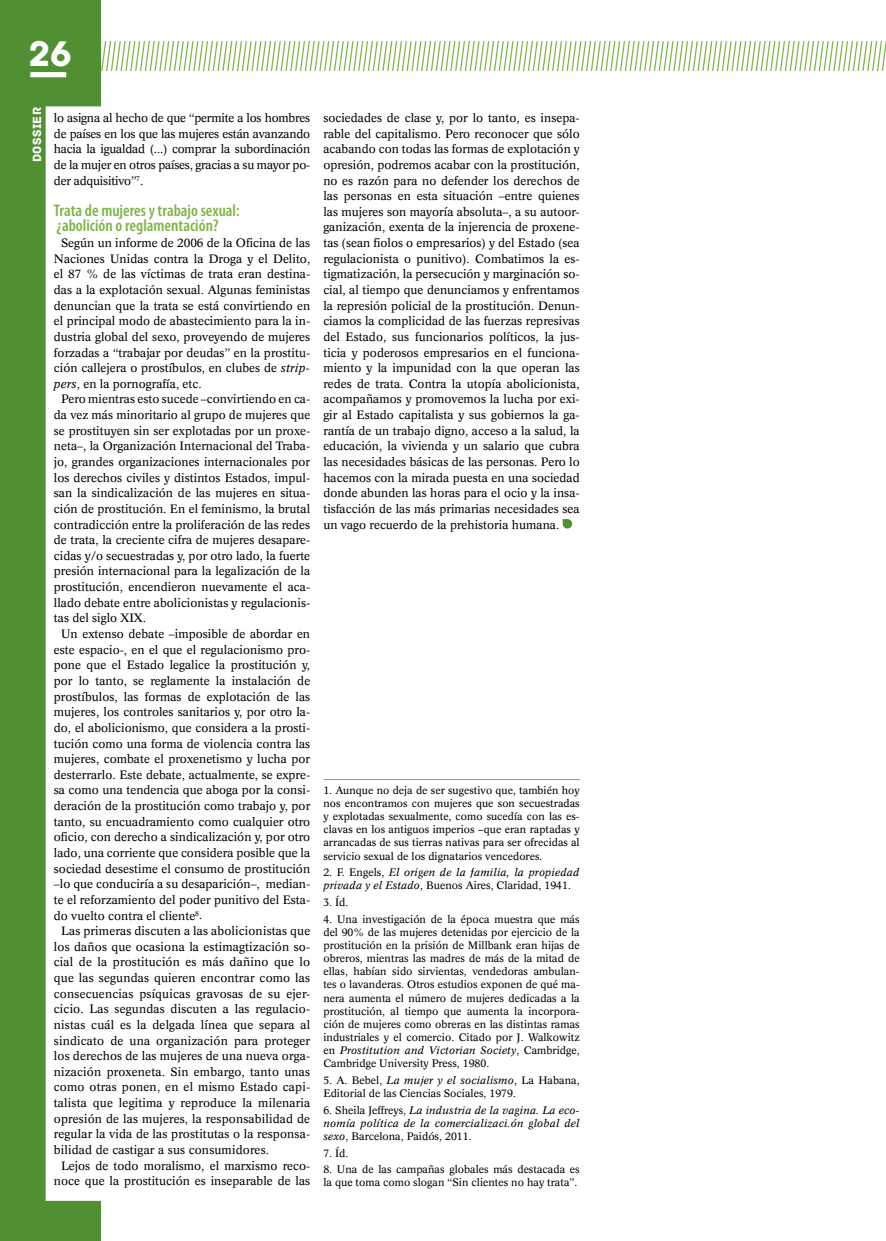
<style>
.page{position:relative;width:886px;height:1241px;background:#fff}
.page>*{position:absolute;margin:0;border:0;box-sizing:border-box;transform-origin:0 0}
.t1{font:37.5px "Archive";color:#fff}
.t2{font:600 condensed 16.88px/15.6px "Myriad Pro";color:#7eb549}
.t3{font:12.5px "Archive";letter-spacing:.025em;color:#fff}
.t4{font:11.88px/15.6px "Concorde";color:#000;text-align:justify}
.t5{font:10.62px/13.1px "Concorde";color:#000}
.t6{font:10.62px/13.1px "Concorde BE";color:#000;text-align:justify}
.t7{font:italic 10.62px/13.1px "Concorde";color:#000}
.s1{font-style:italic}
.s2{font-style:normal}
</style>
<div class="page">
<svg style="left:101px;top:41px;width:785px;height:30px"></svg>
<svg style="left:0;top:0;width:101px;height:1240px;fill:#519032"></svg>
<hr style="left:323px;top:779px;width:257px;height:1px;background:#7eb549">
<svg style="left:563px;top:519px;width:9px;height:9px"></svg>
<h1 class="t1" style="left:29px;top:32px;width:45px">26</h1>
<h1 class="t1" style="left:25px;top:81px;width:14px;rotate:-90deg">|</h1>
<p class="t4" style="left:54px;top:110px;width:258px">lo asigna al hecho de que “permite a los hombres de países en los que las mujeres están avanzando hacia la igualdad (...) comprar la subordinación de la mujer en otros países, gracias a su mayor po&shy;der adquisitivo”<sup>7</sup>.</p>
<h2 class="t2" style="left:54px;top:203px;width:187px">Trata de mujeres y trabajo sexual: ¿abolición o reglamentación?</h2>
<p class="t4" style="left:61px;top:235px;width:251px">Según un informe de 2006 de la Oficina de las</p>
<p class="t4" style="left:54px;top:250px;width:258px">Naciones Unidas contra la Droga y el Delito,</p>
<p class="t4" style="left:54px;top:266px;width:258px">el 87 % de las víctimas de trata eran destina-</p>
<p class="t4" style="left:54px;top:282px;width:258px">das a la explotación sexual. Algunas feministas</p>
<p class="t4" style="left:54px;top:297px;width:258px">denuncian que la trata se está convirtiendo en</p>
<p class="t4" style="left:54px;top:313px;width:258px">el principal modo de abastecimiento para la in-</p>
<p class="t4" style="left:54px;top:328px;width:258px">dustria global del sexo, proveyendo de mujeres</p>
<p class="t4" style="left:54px;top:344px;width:258px">forzadas a “trabajar por deudas” en la prostitu-</p>
<p class="t4" style="left:54px;top:360px;width:258px">ción callejera o prostíbulos, en clubes de <span class="s1">strip-</span></p>
<p class="t4" style="left:54px;top:375px;width:149px"><span class="s1">pers</span>, en la pornografía, etc.</p>
<p class="t4" style="left:61px;top:391px;width:251px">Pero mientras esto sucede –convirtiendo en ca-</p>
<p class="t4" style="left:54px;top:407px;width:258px">da vez más minoritario al grupo de mujeres que</p>
<p class="t4" style="left:54px;top:422px;width:258px">se prostituyen sin ser explotadas por un proxe-</p>
<p class="t4" style="left:54px;top:438px;width:258px">neta–, la Organización Internacional del Traba-</p>
<p class="t4" style="left:54px;top:453px;width:258px">jo, grandes organizaciones internacionales por</p>
<p class="t4" style="left:54px;top:469px;width:258px">los derechos civiles y distintos Estados, impul-</p>
<p class="t4" style="left:54px;top:485px;width:258px">san la sindicalización de las mujeres en situa-</p>
<p class="t4" style="left:54px;top:500px;width:258px">ción de prostitución. En el feminismo, la brutal</p>
<p class="t4" style="left:54px;top:516px;width:258px">contradicción entre la proliferación de las redes</p>
<p class="t4" style="left:54px;top:532px;width:258px">de trata, la creciente cifra de mujeres desapare-</p>
<p class="t4" style="left:54px;top:547px;width:258px">cidas y/o secuestradas y, por otro lado, la fuerte</p>
<p class="t4" style="left:54px;top:563px;width:258px">presión internacional para la legalización de la</p>
<p class="t4" style="left:54px;top:578px;width:258px">prostitución, encendieron nuevamente el aca-</p>
<p class="t4" style="left:54px;top:594px;width:258px">llado debate entre abolicionistas y regulacionis-</p>
<p class="t4" style="left:54px;top:610px;width:94px">tas del siglo XIX.</p>
<p class="t4" style="left:61px;top:625px;width:251px">Un extenso debate –imposible de abordar en</p>
<p class="t4" style="left:54px;top:641px;width:258px">este espacio-, en el que el regulacionismo pro-</p>
<p class="t4" style="left:54px;top:657px;width:258px">pone que el Estado legalice la prostitución y,</p>
<p class="t4" style="left:54px;top:672px;width:258px">por lo tanto, se reglamente la instalación de</p>
<p class="t4" style="left:54px;top:688px;width:258px">prostíbulos, las formas de explotación de las</p>
<p class="t4" style="left:54px;top:704px;width:258px">mujeres, los controles sanitarios y, por otro la-</p>
<p class="t4" style="left:54px;top:719px;width:258px">do, el abolicionismo, que considera a la prosti-</p>
<p class="t4" style="left:54px;top:735px;width:258px">tución como una forma de violencia contra las</p>
<p class="t4" style="left:54px;top:750px;width:258px">mujeres, combate el proxenetismo y lucha por</p>
<p class="t4" style="left:54px;top:766px;width:258px">desterrarlo. Este debate, actualmente, se expre-</p>
<p class="t4" style="left:54px;top:782px;width:258px">sa como una tendencia que aboga por la consi-</p>
<p class="t4" style="left:54px;top:797px;width:258px">deración de la prostitución como trabajo y, por</p>
<p class="t4" style="left:54px;top:813px;width:258px">tanto, su encuadramiento como cualquier otro</p>
<p class="t4" style="left:54px;top:829px;width:258px">oficio, con derecho a sindicalización y, por otro</p>
<p class="t4" style="left:54px;top:844px;width:258px">lado, una corriente que considera posible que la</p>
<p class="t4" style="left:54px;top:860px;width:258px">sociedad desestime el consumo de prostitución</p>
<p class="t4" style="left:54px;top:875px;width:258px">–lo que conduciría a su desaparición–, median-</p>
<p class="t4" style="left:54px;top:891px;width:258px">te el reforzamiento del poder punitivo del Esta-</p>
<p class="t4" style="left:54px;top:907px;width:150px">do vuelto contra el cliente<sup>8</sup>.</p>
<p class="t4" style="left:61px;top:922px;width:251px">Las primeras discuten a las abolicionistas que</p>
<p class="t4" style="left:54px;top:938px;width:258px">los daños que ocasiona la estimagtización so-</p>
<p class="t4" style="left:54px;top:953px;width:258px">cial de la prostitución es más dañino que lo</p>
<p class="t4" style="left:54px;top:969px;width:258px">que las segundas quieren encontrar como las</p>
<p class="t4" style="left:54px;top:985px;width:258px">consecuencias psíquicas gravosas de su ejer-</p>
<p class="t4" style="left:54px;top:1000px;width:258px">cicio. Las segundas discuten a las regulacio-</p>
<p class="t4" style="left:54px;top:1016px;width:258px">nistas cuál es la delgada línea que separa al</p>
<p class="t4" style="left:54px;top:1032px;width:258px">sindicato de una organización para proteger</p>
<p class="t4" style="left:54px;top:1047px;width:258px">los derechos de las mujeres de una nueva orga-</p>
<p class="t4" style="left:54px;top:1063px;width:258px">nización proxeneta. Sin embargo, tanto unas</p>
<p class="t4" style="left:54px;top:1078px;width:258px">como otras ponen, en el mismo Estado capi-</p>
<p class="t4" style="left:54px;top:1094px;width:258px">talista que legitima y reproduce la milenaria</p>
<p class="t4" style="left:54px;top:1110px;width:258px">opresión de las mujeres, la responsabilidad de</p>
<p class="t4" style="left:54px;top:1125px;width:258px">regular la vida de las prostitutas o la responsa-</p>
<p class="t4" style="left:54px;top:1141px;width:217px">bilidad de castigar a sus consumidores.</p>
<p class="t4" style="left:61px;top:1157px;width:251px">Lejos de todo moralismo, el marxismo reco-</p>
<p class="t4" style="left:54px;top:1172px;width:258px">noce que la prostitución es inseparable de las</p>
<p class="t3" style="left:30px;top:162px;width:56px;rotate:-90deg">DOSSIER</p>
<p class="t4" style="left:323px;top:110px;width:258px">sociedades de clase y, por lo tanto, es insepa&shy;rable del capitalismo. Pero reconocer que sólo acabando con todas las formas de explotación y opresión, podremos acabar con la prostitución, no es razón para no defender los derechos de las personas en esta situación –entre quienes las mujeres son mayoría absoluta–, a su autoor&shy;ganización, exenta de la injerencia de proxene&shy;tas (sean fiolos o empresarios) y del Estado (sea regulacionista o punitivo). Combatimos la es&shy;tigmatización, la persecución y marginación so&shy;cial, al tiempo que denunciamos y enfrentamos la represión policial de la prostitución. Denun&shy;ciamos la complicidad de las fuerzas represivas del Estado, sus funcionarios políticos, la jus&shy;ticia y poderosos empresarios en el funciona&shy;miento y la impunidad con la que operan las redes de trata. Contra la utopía abolicionista, acompañamos y promovemos la lucha por exi&shy;gir al Estado capitalista y sus gobiernos la ga&shy;rantía de un trabajo digno, acceso a la salud, la educación, la vivienda y un salario que cubra las necesidades básicas de las personas. Pero lo hacemos con la mirada puesta en una sociedad donde abunden las horas para el ocio y la insa&shy;tisfacción de las más primarias necesidades sea un vago recuerdo de la prehistoria humana.</p>
<p class="t6" style="left:323px;top:783px;width:258px">1. Aunque no deja de ser sugestivo que, también hoy nos encontramos con mujeres que son secuestradas y explotadas sexualmente, como sucedía con las es&shy;clavas en los antiguos imperios –que eran raptadas y arrancadas de sus tierras nativas para ser ofrecidas al servicio sexual de los dignatarios vencedores.</p>
<p class="t7" style="left:323px;top:865px;width:258px"><span class="s2">2. F. Engels,</span> El origen de la familia, la propiedad privada y el Estado<span class="s2">, Buenos Aires, Claridad, 1941.</span></p>
<p class="t5" style="left:323px;top:895px;width:27px">3. Íd.</p>
<p class="t5" style="left:323px;top:912px;width:258px;text-align:justify">4. Una investigación de la época muestra que más del 90% de las mujeres detenidas por ejercicio de la prostitución en la prisión de Millbank eran hijas de obreros, mientras las madres de más de la mitad de ellas, habían sido sirvientas, vendedoras ambulan&shy;tes o lavanderas. Otros estudios exponen de qué ma&shy;nera aumenta el número de mujeres dedicadas a la prostitución, al tiempo que aumenta la incorpora&shy;ción de mujeres como obreras en las distintas ramas industriales y el comercio. Citado por J. Walkowitz en <span class="s1">Prostitution and Victorian Society</span>, Cambridge, Cambridge University Press, 1980.</p>
<p class="t5" style="left:323px;top:1073px;width:258px">5. A. Bebel, <span class="s1">La mujer y el socialismo</span>, La Habana,<br>Editorial de las Ciencias Sociales, 1979.</p>
<p class="t7" style="left:323px;top:1102px;width:258px;text-align:justify"><span class="s2">6. Sheila Jeffreys,</span> La industria de la vagina. La eco&shy;nomía política de la comercializaci.ón global del sexo<span class="s2">, Barcelona, Paidós, 2011.</span></p>
<p class="t5" style="left:323px;top:1145px;width:27px">7. Íd.</p>
<p class="t5" style="left:323px;top:1162px;width:258px">8. Una de las campañas globales más destacada es la que toma como slogan “Sin clientes no hay trata”.</p>
</div>
